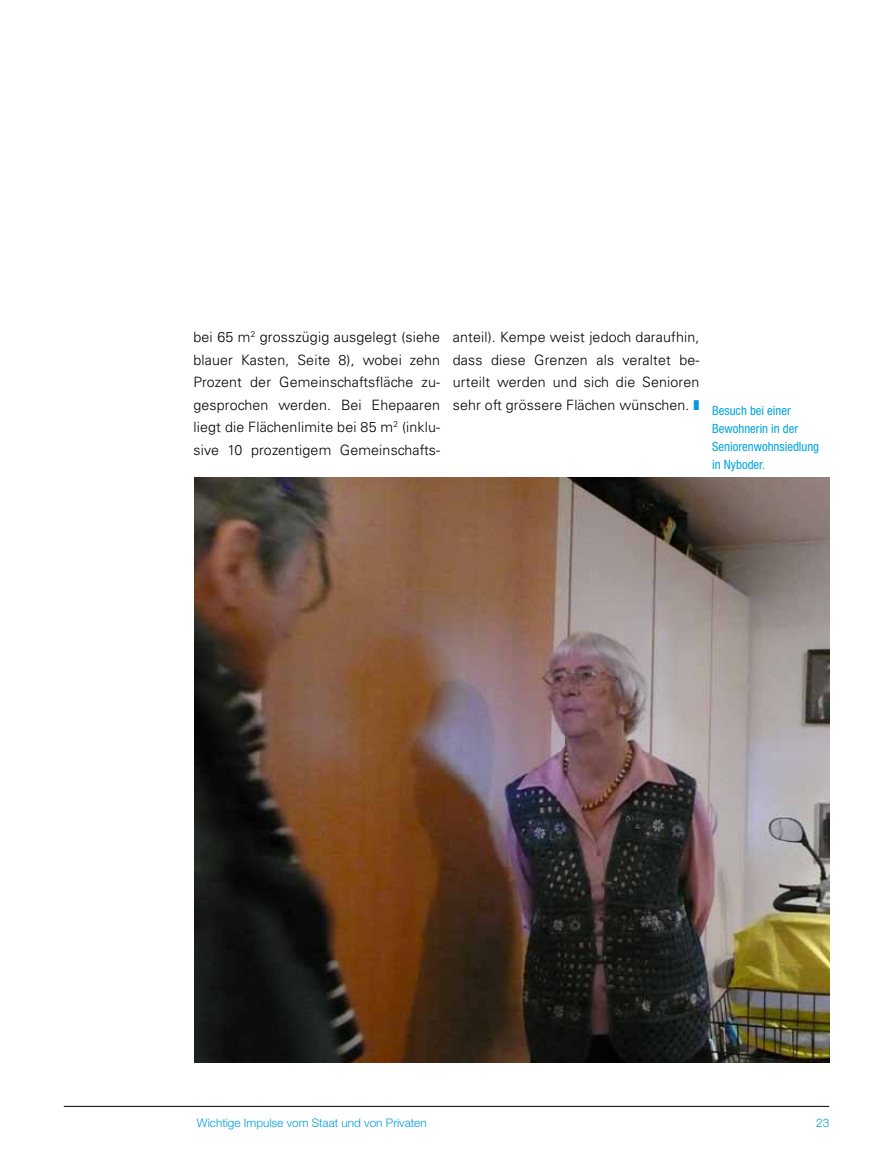
<style>
.page{position:relative;width:893px;height:1170px;background:#fff}
.page>*{position:absolute;margin:0;border:0;box-sizing:border-box;transform-origin:0 0}
.t1{font:300 14.25px/22.5px "Univers CE";letter-spacing:.01em;color:#000;text-align:justify}
.t2{font:condensed 12.75px/18px "Helvetica Neue";color:#00a5e1}
.t3{font:300 11.7px "Helvetica Neue";color:#009dde}
</style>
<div class="page">
<hr style="left:64px;top:1105px;width:765px;height:1px;background:#000">
<img style="left:195px;top:477px;width:634px;height:585px">
<p class="t1" style="left:193px;top:326px;width:248px">bei 65 m<sup>2</sup> grosszügig ausgelegt (siehe blauer Kasten, Seite 8), wobei zehn Prozent der Gemeinschaftsfläche zu&shy;gesprochen werden. Bei Ehepaaren liegt die Flächenlimite bei 85 m<sup>2</sup> (inklu&shy;sive 10 prozentigem Gemeinschafts-</p>
<p class="t1" style="left:453px;top:326px;width:248px">anteil). Kempe weist jedoch daraufhin, dass diese Grenzen als veraltet be&shy;urteilt werden und sich die Senioren sehr oft grössere Flächen wünschen.</p>
<p class="t2" style="left:712px;top:401px;width:108px">Besuch bei einer<br>Bewohnerin in der<br>Seniorenwohnsiedlung in Nyboder.</p>
<p class="t3" style="left:197px;top:1115px;width:231px">Wichtige Impulse vom Staat und von Privaten</p>
<p class="t3" style="left:816px;top:1115px;width:15px">23</p>
</div>
